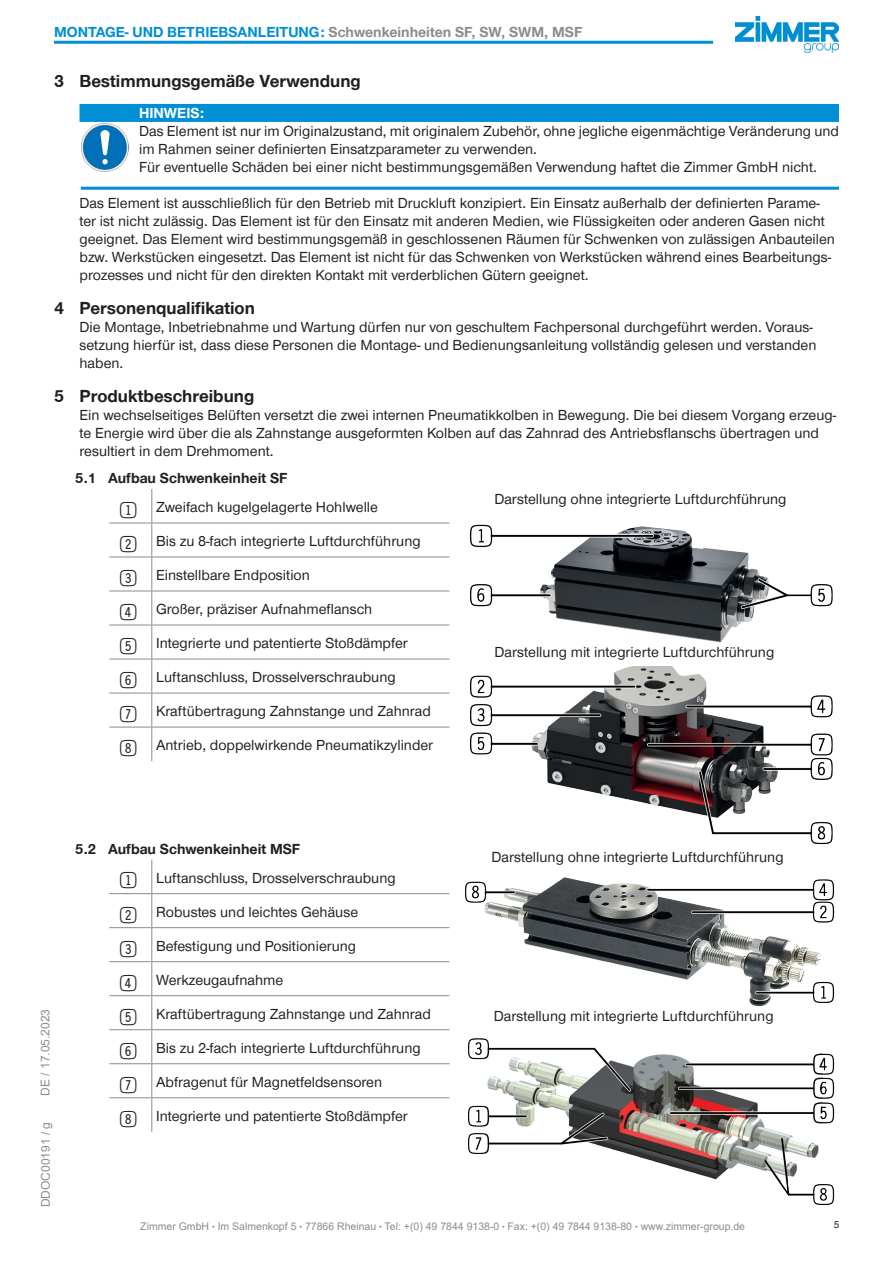
<style>
.page{position:relative;width:893px;height:1263px;background:#fff}
.page>*{position:absolute;margin:0;border:0;box-sizing:border-box;transform-origin:0 0}
.t1{font:27px "Double Digits Super Square";color:#231f20}
.HHT_-_A4_-_Überschri{font:700 18px "Zimmer Group Sans";color:#231f20}
.HHT_-_A4_-_Text_1_10{font:15px/18px "Zimmer Group Sans";color:#231f20}
.HHT_-_Standard_Text{font:15px "Zimmer Group Sans";color:#231f20}
.HHT_-_A4_-_HINWEIS_T{font:15px/18px "Zimmer Group Sans";color:#231f20}
.t2{font:700 15px "Zimmer Group Sans";color:#008fd5}
.HHT_-_A4_-Überschrif{font:700 15px "Zimmer Group Sans";color:#231f20}
.HHT_-_A4_-_HINWEIS_F{font:700 15px "Zimmer Group Sans";color:#fff}
.t3{font:12px "Arial";color:#8a8c8f}
.t4{font:10.5px "Arial";color:#8a8c8f}
.t5{font:10.5px "Zimmer Group Sans";color:#231f20}
.s1{color:#8a8c8f}
</style>
<div class="page">
<img style="left:735px;top:17px;width:104px;height:36px">
<hr style="left:54px;top:41px;width:659px;height:3px;background:#008fd5">
<div style="left:80px;top:104px;width:759px;height:18px;background:#008fd5"></div>
<hr style="left:151px;top:489px;width:1px;height:34px;background:#8a8c8f">
<hr style="left:109px;top:523px;width:43px;height:1px;background:#8a8c8f">
<hr style="left:152px;top:523px;width:297px;height:1px;background:#8a8c8f">
<hr style="left:151px;top:523px;width:1px;height:34px;background:#8a8c8f">
<hr style="left:109px;top:557px;width:43px;height:1px;background:#8a8c8f">
<hr style="left:152px;top:557px;width:297px;height:1px;background:#8a8c8f">
<hr style="left:151px;top:557px;width:1px;height:34px;background:#8a8c8f">
<hr style="left:109px;top:591px;width:43px;height:1px;background:#8a8c8f">
<hr style="left:152px;top:591px;width:297px;height:1px;background:#8a8c8f">
<hr style="left:151px;top:591px;width:1px;height:34px;background:#8a8c8f">
<hr style="left:109px;top:625px;width:43px;height:1px;background:#8a8c8f">
<hr style="left:152px;top:625px;width:297px;height:1px;background:#8a8c8f">
<hr style="left:151px;top:625px;width:1px;height:34px;background:#8a8c8f">
<hr style="left:109px;top:659px;width:43px;height:1px;background:#8a8c8f">
<hr style="left:152px;top:659px;width:297px;height:1px;background:#8a8c8f">
<hr style="left:151px;top:659px;width:1px;height:34px;background:#8a8c8f">
<hr style="left:109px;top:693px;width:43px;height:1px;background:#8a8c8f">
<hr style="left:152px;top:693px;width:297px;height:1px;background:#8a8c8f">
<hr style="left:151px;top:693px;width:1px;height:34px;background:#8a8c8f">
<hr style="left:109px;top:727px;width:43px;height:1px;background:#8a8c8f">
<hr style="left:152px;top:727px;width:297px;height:1px;background:#8a8c8f">
<hr style="left:151px;top:727px;width:1px;height:34px;background:#8a8c8f">
<hr style="left:151px;top:860px;width:1px;height:33px;background:#8a8c8f">
<hr style="left:109px;top:893px;width:43px;height:1px;background:#8a8c8f">
<hr style="left:152px;top:893px;width:297px;height:1px;background:#8a8c8f">
<hr style="left:151px;top:894px;width:1px;height:33px;background:#8a8c8f">
<hr style="left:109px;top:927px;width:43px;height:1px;background:#8a8c8f">
<hr style="left:152px;top:927px;width:297px;height:1px;background:#8a8c8f">
<hr style="left:151px;top:928px;width:1px;height:33px;background:#8a8c8f">
<hr style="left:109px;top:961px;width:43px;height:1px;background:#8a8c8f">
<hr style="left:152px;top:961px;width:297px;height:1px;background:#8a8c8f">
<hr style="left:151px;top:962px;width:1px;height:33px;background:#8a8c8f">
<hr style="left:109px;top:995px;width:43px;height:1px;background:#8a8c8f">
<hr style="left:152px;top:995px;width:297px;height:1px;background:#8a8c8f">
<hr style="left:151px;top:996px;width:1px;height:33px;background:#8a8c8f">
<hr style="left:109px;top:1029px;width:43px;height:1px;background:#8a8c8f">
<hr style="left:152px;top:1029px;width:297px;height:1px;background:#8a8c8f">
<hr style="left:151px;top:1030px;width:1px;height:33px;background:#8a8c8f">
<hr style="left:109px;top:1063px;width:43px;height:1px;background:#8a8c8f">
<hr style="left:152px;top:1063px;width:297px;height:1px;background:#8a8c8f">
<hr style="left:151px;top:1064px;width:1px;height:33px;background:#8a8c8f">
<hr style="left:109px;top:1097px;width:43px;height:1px;background:#8a8c8f">
<hr style="left:152px;top:1097px;width:297px;height:1px;background:#8a8c8f">
<hr style="left:151px;top:1098px;width:1px;height:34px;background:#8a8c8f">
<img style="left:81px;top:124px;width:48px;height:47px">
<hr style="left:81px;top:187px;width:758px;height:3px;background:#008fd5">
<img style="left:470px;top:524px;width:363px;height:119px">
<img style="left:471px;top:667px;width:362px;height:177px">
<img style="left:466px;top:877px;width:369px;height:130px">
<img style="left:468px;top:1038px;width:367px;height:167px">
<p class="t2" style="left:54px;top:21px;width:530px">MONTAGE- UND BETRIEBSANLEITUNG: <span class="s1">Schwenkeinheiten SF, SW, SWM, MSF</span></p>
<p class="HHT_-_A4_-_Überschri" style="left:54px;top:69px;width:308px">3 Bestimmungsgemäße Verwendung</p>
<p class="HHT_-_A4_-_HINWEIS_F" style="left:139px;top:103px;width:67px">HINWEIS:</p>
<p class="HHT_-_A4_-_HINWEIS_T" style="left:139px;top:121px;width:701px">Das Element ist nur im Originalzustand, mit originalem Zubehör, ohne jegliche eigenmächtige Veränderung und im Rahmen seiner definierten Einsatzparameter zu verwenden.</p>
<p class="HHT_-_A4_-_HINWEIS_T" style="left:139px;top:157px;width:679px">Für eventuelle Schäden bei einer nicht bestimmungsgemäßen Verwendung haftet die Zimmer GmbH nicht.</p>
<p class="HHT_-_A4_-_Text_1_10" style="left:80px;top:193px;width:757px">Das Element ist ausschließlich für den Betrieb mit Druckluft konzipiert. Ein Einsatz außerhalb der definierten Parame&shy;ter ist nicht zulässig. Das Element ist für den Einsatz mit anderen Medien, wie Flüssigkeiten oder anderen Gasen nicht geeignet. Das Element wird bestimmungsgemäß in geschlossenen Räumen für Schwenken von zulässigen Anbauteilen bzw. Werkstücken eingesetzt. Das Element ist nicht für das Schwenken von Werkstücken während eines Bearbeitungs&shy;prozesses und nicht für den direkten Kontakt mit verderblichen Gütern geeignet.</p>
<p class="HHT_-_A4_-_Überschri" style="left:54px;top:296px;width:202px">4 Personenqualifikation</p>
<p class="HHT_-_A4_-_Text_1_10" style="left:80px;top:317px;width:738px">Die Montage, Inbetriebnahme und Wartung dürfen nur von geschultem Fachpersonal durchgeführt werden. Voraus&shy;setzung hierfür ist, dass diese Personen die Montage- und Bedienungsanleitung vollständig gelesen und verstanden haben.</p>
<p class="HHT_-_A4_-_Überschri" style="left:54px;top:384px;width:202px">5 Produktbeschreibung</p>
<p class="HHT_-_A4_-_Text_1_10" style="left:80px;top:406px;width:758px">Ein wechselseitiges Belüften versetzt die zwei internen Pneumatikkolben in Bewegung. Die bei diesem Vorgang erzeug&shy;te Energie wird über die als Zahnstange ausgeformten Kolben auf das Zahnrad des Antriebsflanschs übertragen und resultiert in dem Drehmoment.</p>
<p class="HHT_-_A4_-Überschrif" style="left:75px;top:468px;width:214px">5.1 Aufbau Schwenkeinheit SF</p>
<p class="t1" style="left:120px;top:498px;width:23px">1</p>
<p class="HHT_-_Standard_Text" style="left:156px;top:497px;width:223px">Zweifach kugelgelagerte Hohlwelle</p>
<p class="t1" style="left:120px;top:532px;width:23px">2</p>
<p class="HHT_-_Standard_Text" style="left:156px;top:531px;width:266px">Bis zu 8-fach integrierte Luftdurchführung</p>
<p class="t1" style="left:120px;top:566px;width:23px">3</p>
<p class="HHT_-_Standard_Text" style="left:156px;top:565px;width:155px">Einstellbare Endposition</p>
<p class="t1" style="left:120px;top:600px;width:23px">4</p>
<p class="HHT_-_Standard_Text" style="left:156px;top:599px;width:218px">Großer, präziser Aufnahmeflansch</p>
<p class="t1" style="left:120px;top:634px;width:23px">5</p>
<p class="HHT_-_Standard_Text" style="left:156px;top:633px;width:253px">Integrierte und patentierte Stoßdämpfer</p>
<p class="t1" style="left:120px;top:668px;width:23px">6</p>
<p class="HHT_-_Standard_Text" style="left:156px;top:667px;width:241px">Luftanschluss, Drosselverschraubung</p>
<p class="t1" style="left:120px;top:702px;width:23px">7</p>
<p class="HHT_-_Standard_Text" style="left:156px;top:701px;width:276px">Kraftübertragung Zahnstange und Zahnrad</p>
<p class="t1" style="left:120px;top:736px;width:23px">8</p>
<p class="HHT_-_Standard_Text" style="left:156px;top:735px;width:279px">Antrieb, doppelwirkende Pneumatikzylinder</p>
<p class="HHT_-_A4_-_Text_1_10" style="left:494px;top:489px;width:294px">Darstellung ohne integrierte Luftdurchführung</p>
<p class="HHT_-_A4_-_Text_1_10" style="left:494px;top:643px;width:281px">Darstellung mit integrierte Luftdurchführung</p>
<p class="t3" style="left:37px;top:1096px;width:88px;rotate:-90deg">DE / 17.05.2023</p>
<p class="t3" style="left:37px;top:1207px;width:87px;rotate:-90deg">DDOC00191 / g</p>
<p class="HHT_-_A4_-Überschrif" style="left:75px;top:838px;width:226px">5.2 Aufbau Schwenkeinheit MSF</p>
<p class="t1" style="left:120px;top:869px;width:23px">1</p>
<p class="HHT_-_Standard_Text" style="left:156px;top:868px;width:241px">Luftanschluss, Drosselverschraubung</p>
<p class="t1" style="left:120px;top:903px;width:23px">2</p>
<p class="HHT_-_Standard_Text" style="left:156px;top:902px;width:204px">Robustes und leichtes Gehäuse</p>
<p class="t1" style="left:120px;top:937px;width:23px">3</p>
<p class="HHT_-_Standard_Text" style="left:156px;top:936px;width:202px">Befestigung und Positionierung</p>
<p class="t1" style="left:120px;top:971px;width:23px">4</p>
<p class="HHT_-_Standard_Text" style="left:156px;top:970px;width:129px">Werkzeugaufnahme</p>
<p class="t1" style="left:120px;top:1005px;width:23px">5</p>
<p class="HHT_-_Standard_Text" style="left:156px;top:1004px;width:276px">Kraftübertragung Zahnstange und Zahnrad</p>
<p class="t1" style="left:120px;top:1039px;width:23px">6</p>
<p class="HHT_-_Standard_Text" style="left:156px;top:1038px;width:266px">Bis zu 2-fach integrierte Luftdurchführung</p>
<p class="t1" style="left:120px;top:1073px;width:23px">7</p>
<p class="HHT_-_Standard_Text" style="left:156px;top:1072px;width:228px">Abfragenut für Magnetfeldsensoren</p>
<p class="t1" style="left:120px;top:1107px;width:23px">8</p>
<p class="HHT_-_Standard_Text" style="left:156px;top:1106px;width:253px">Integrierte und patentierte Stoßdämpfer</p>
<p class="HHT_-_A4_-_Text_1_10" style="left:491px;top:847px;width:294px">Darstellung ohne integrierte Luftdurchführung</p>
<p class="HHT_-_A4_-_Text_1_10" style="left:494px;top:1006px;width:281px">Darstellung mit integrierte Luftdurchführung</p>
<p class="t4" style="left:140px;top:1219px;width:606px">Zimmer GmbH <sup>●</sup> Im Salmenkopf 5 <sup>●</sup> 77866 Rheinau <sup>●</sup> Tel: +(0) 49 7844 9138-0 <sup>●</sup> Fax: +(0) 49 7844 9138-80 <sup>●</sup> www.zimmer-group.de</p>
<p class="t5" style="left:834px;top:1217px;width:7px">5</p>
</div>
